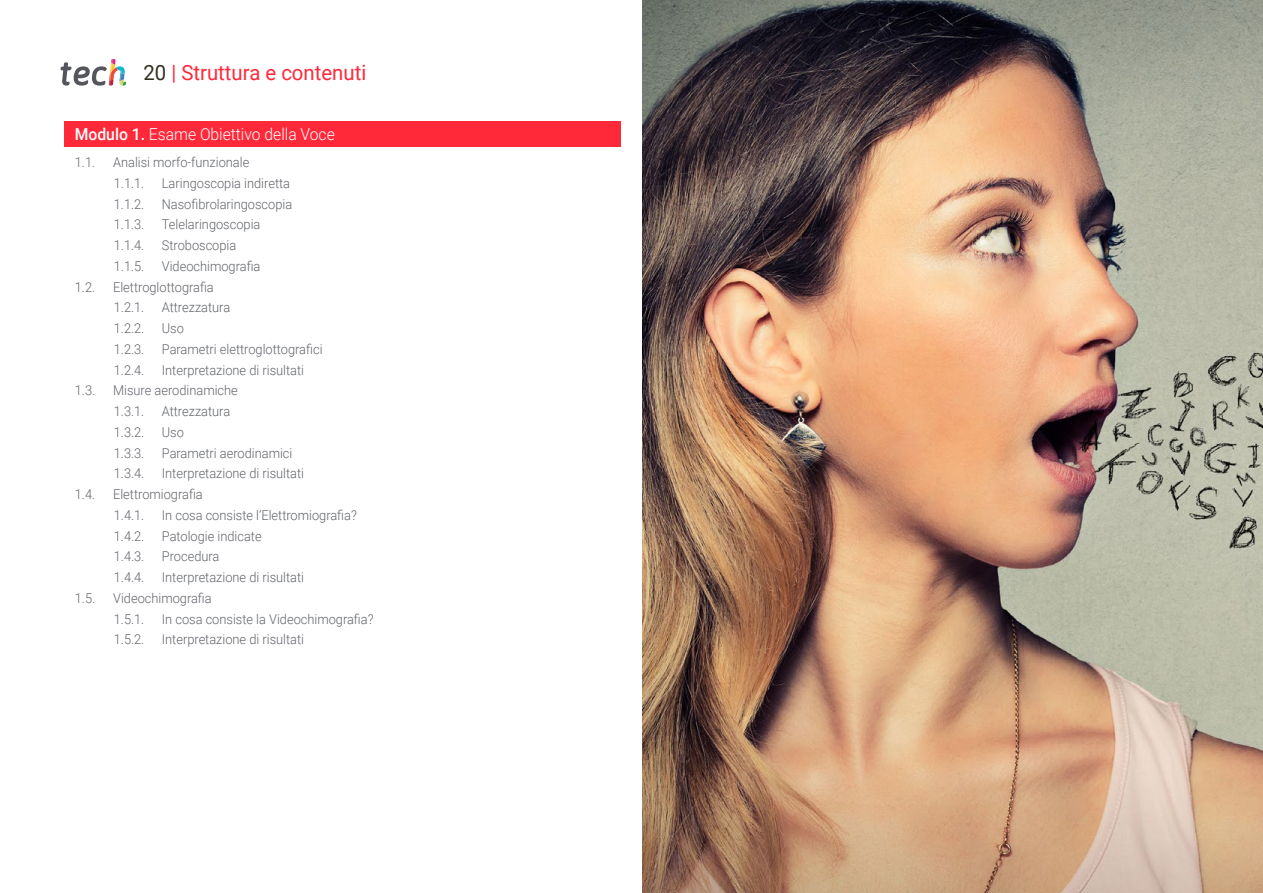
<style>
.page{position:relative;width:1263px;height:893px;background:#fff}
.page>*{position:absolute;margin:0;border:0;box-sizing:border-box;transform-origin:0 0}
.t1{font:21px "Roboto";color:#ff293a}
.t2{font:300 16.5px "Roboto";color:#fff;scale:.95 1}
.t3{font:300 13.5px/20.7px "Roboto";color:#61646a;scale:.95 1}
.s1{color:#312e20}
.s2{font-weight:500}
</style>
<div class="page">
<img style="left:642px;top:0;width:621px;height:893px">
<svg style="left:61px;top:59px;width:65px;height:27px"></svg>
<div style="left:64px;top:121px;width:557px;height:25px;background:#ff293a"></div>
<h1 class="t1" style="left:144px;top:57px;width:224px"><span class="s1">20</span> | Struttura e contenuti</h1>
<p class="t2" style="left:75px;top:123px;width:275px"><span class="s2">Modulo 1.</span> Esame Obiettivo della Voce</p>
<p class="t3" style="left:75px;top:151px;width:23px">1.1.</p>
<p class="t3" style="left:113px;top:151px;width:145px">Analisi morfo-funzionale<br>1.1.1.</p>
<p class="t3" style="left:162px;top:172px;width:137px">Laringoscopia indiretta</p>
<p class="t3" style="left:114px;top:193px;width:34px">1.1.2.</p>
<p class="t3" style="left:162px;top:193px;width:139px">Nasofibrolaringoscopia</p>
<p class="t3" style="left:114px;top:214px;width:34px">1.1.3.</p>
<p class="t3" style="left:162px;top:214px;width:105px">Telelaringoscopia</p>
<p class="t3" style="left:114px;top:234px;width:34px">1.1.4.</p>
<p class="t3" style="left:162px;top:234px;width:80px">Stroboscopia</p>
<p class="t3" style="left:114px;top:255px;width:34px">1.1.5.</p>
<p class="t3" style="left:162px;top:255px;width:105px">Videochimografia</p>
<p class="t3" style="left:75px;top:276px;width:23px">1.2.</p>
<p class="t3" style="left:113px;top:276px;width:107px">Elettroglottografia<br>1.2.1.</p>
<p class="t3" style="left:162px;top:297px;width:74px">Attrezzatura</p>
<p class="t3" style="left:114px;top:317px;width:34px">1.2.2.</p>
<p class="t3" style="left:162px;top:317px;width:25px">Uso</p>
<p class="t3" style="left:114px;top:338px;width:34px">1.2.3.</p>
<p class="t3" style="left:162px;top:338px;width:171px">Parametri elettroglottografici</p>
<p class="t3" style="left:114px;top:359px;width:34px">1.2.4.</p>
<p class="t3" style="left:162px;top:359px;width:151px">Interpretazione di risultati</p>
<p class="t3" style="left:75px;top:380px;width:23px">1.3.</p>
<p class="t3" style="left:113px;top:380px;width:133px">Misure aerodinamiche<br>1.3.1.</p>
<p class="t3" style="left:162px;top:400px;width:74px">Attrezzatura</p>
<p class="t3" style="left:114px;top:421px;width:34px">1.3.2.</p>
<p class="t3" style="left:162px;top:421px;width:25px">Uso</p>
<p class="t3" style="left:114px;top:442px;width:34px">1.3.3.</p>
<p class="t3" style="left:162px;top:442px;width:139px">Parametri aerodinamici</p>
<p class="t3" style="left:114px;top:463px;width:34px">1.3.4.</p>
<p class="t3" style="left:162px;top:463px;width:151px">Interpretazione di risultati</p>
<p class="t3" style="left:75px;top:483px;width:23px">1.4.</p>
<p class="t3" style="left:113px;top:483px;width:96px">Elettromiografia<br>1.4.1.</p>
<p class="t3" style="left:162px;top:504px;width:207px">In cosa consiste l’Elettromiografia?</p>
<p class="t3" style="left:114px;top:525px;width:34px">1.4.2.</p>
<p class="t3" style="left:162px;top:525px;width:107px">Patologie indicate</p>
<p class="t3" style="left:114px;top:546px;width:34px">1.4.3.</p>
<p class="t3" style="left:162px;top:546px;width:62px">Procedura</p>
<p class="t3" style="left:114px;top:566px;width:34px">1.4.4.</p>
<p class="t3" style="left:162px;top:566px;width:151px">Interpretazione di risultati</p>
<p class="t3" style="left:75px;top:587px;width:23px">1.5.</p>
<p class="t3" style="left:113px;top:587px;width:105px">Videochimografia<br>1.5.1.</p>
<p class="t3" style="left:162px;top:608px;width:224px">In cosa consiste la Videochimografia?</p>
<p class="t3" style="left:114px;top:629px;width:34px">1.5.2.</p>
<p class="t3" style="left:162px;top:629px;width:151px">Interpretazione di risultati</p>
</div>
